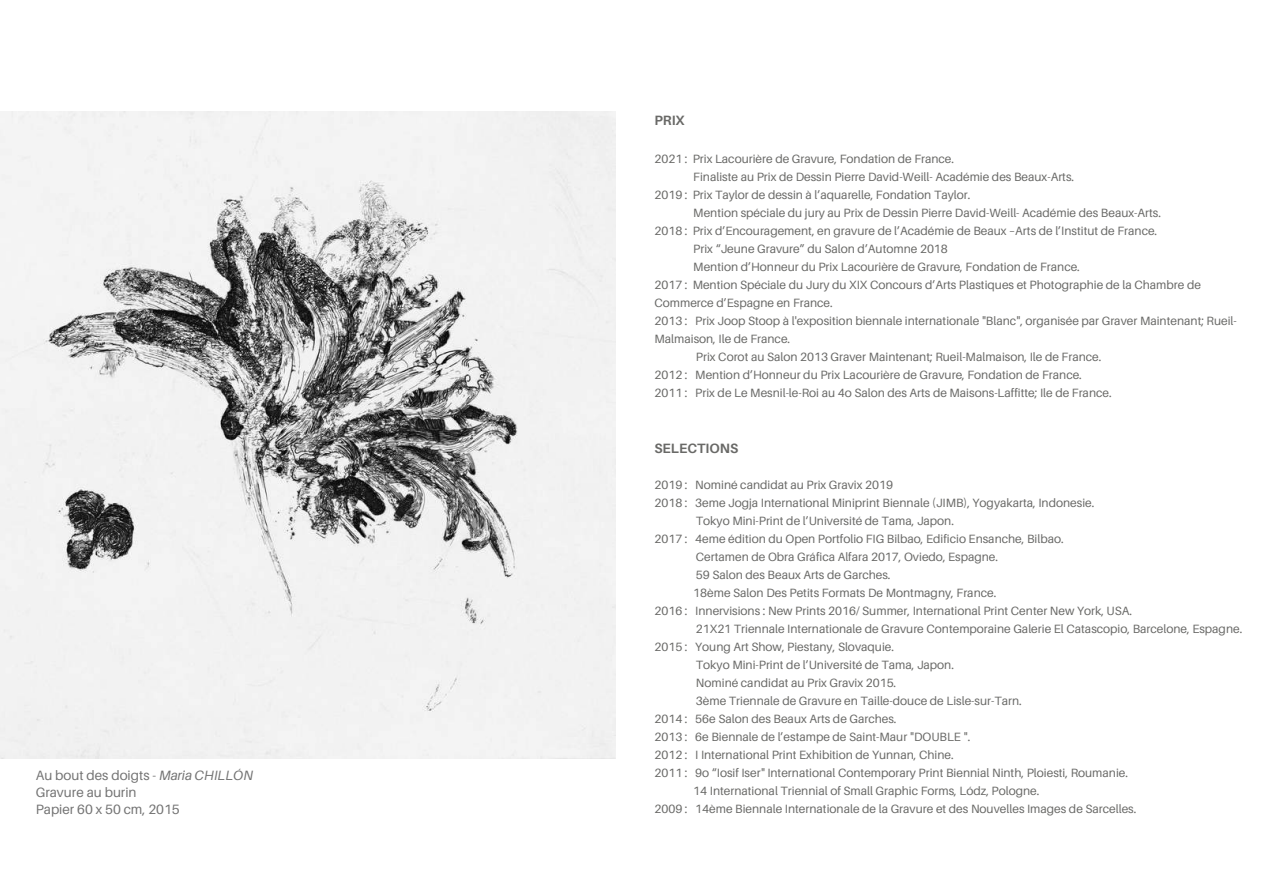
<style>
.page{position:relative;width:1263px;height:894px;background:#fff}
.page>*{position:absolute;margin:0;border:0;box-sizing:border-box;transform-origin:0 0}
.t1{font:13.5px/16.8px "Aileron";color:#737373}
.t2{font:700 13.5px "Aileron";color:#696967}
.t3{font:12px "Aileron";color:#696967}
.s1{font-style:italic}
</style>
<div class="page">
<img style="left:0;top:112px;width:615px;height:645px">
<p class="t1" style="left:36px;top:766px;width:219px">Au bout des doigts - <span class="s1">Maria CHILLÓN<br></span>Gravure au burin<br>Papier 60 x 50 cm, 2015</p>
<p class="t2" style="left:654px;top:112px;width:32px">PRIX</p>
<p class="t3" style="left:654px;top:151px;width:301px">2021 : Prix Lacourière de Gravure, Fondation de France.</p>
<p class="t3" style="left:693px;top:169px;width:382px">Finaliste au Prix de Dessin Pierre David-Weill- Académie des Beaux-Arts.</p>
<p class="t3" style="left:654px;top:187px;width:317px">2019 : Prix Taylor de dessin à l’aquarelle, Fondation Taylor.</p>
<p class="t3" style="left:693px;top:205px;width:469px">Mention spéciale du jury au Prix de Dessin Pierre David-Weill- Académie des Beaux-Arts.</p>
<p class="t3" style="left:654px;top:223px;width:504px">2018 : Prix d’Encouragement, en gravure de l’Académie de Beaux –Arts de l’Institut de France.</p>
<p class="t3" style="left:693px;top:241px;width:256px">Prix “Jeune Gravure” du Salon d’Automne 2018</p>
<p class="t3" style="left:693px;top:259px;width:388px">Mention d’Honneur du Prix Lacourière de Gravure, Fondation de France.</p>
<p class="t3" style="left:654px;top:277px;width:548px">2017 : Mention Spéciale du Jury du XIX Concours d’Arts Plastiques et Photographie de la Chambre de</p>
<p class="t3" style="left:654px;top:295px;width:180px">Commerce d’Espagne en France.</p>
<p class="t3" style="left:654px;top:313px;width:584px">2013 : Prix Joop Stoop à l'exposition biennale internationale "Blanc", organisée par Graver Maintenant; Rueil-</p>
<p class="t3" style="left:654px;top:331px;width:137px">Malmaison, Ile de France.</p>
<p class="t3" style="left:696px;top:349px;width:407px">Prix Corot au Salon 2013 Graver Maintenant; Rueil-Malmaison, Ile de France.</p>
<p class="t3" style="left:654px;top:367px;width:429px">2012 : Mention d’Honneur du Prix Lacourière de Gravure, Fondation de France.</p>
<p class="t3" style="left:654px;top:385px;width:459px">2011 : Prix de Le Mesnil-le-Roi au 4o Salon des Arts de Maisons-Laffitte; Ile de France.</p>
<p class="t2" style="left:654px;top:440px;width:85px">SELECTIONS</p>
<p class="t3" style="left:654px;top:477px;width:240px">2019 : Nominé candidat au Prix Gravix 2019</p>
<p class="t3" style="left:654px;top:495px;width:441px">2018 : 3eme Jogja International Miniprint Biennale (JIMB), Yogyakarta, Indonesie.</p>
<p class="t3" style="left:696px;top:513px;width:260px">Tokyo Mini-Print de l’Université de Tama, Japon.</p>
<p class="t3" style="left:654px;top:531px;width:411px">2017 : 4eme édition du Open Portfolio FIG Bilbao, Edificio Ensanche, Bilbao.</p>
<p class="t3" style="left:696px;top:549px;width:304px">Certamen de Obra Gráfica Alfara 2017, Oviedo, Espagne.</p>
<p class="t3" style="left:696px;top:567px;width:196px">59 Salon des Beaux Arts de Garches.</p>
<p class="t3" style="left:693px;top:585px;width:305px">18ème Salon Des Petits Formats De Montmagny, France.</p>
<p class="t3" style="left:654px;top:603px;width:479px">2016 : Innervisions : New Prints 2016/ Summer, International Print Center New York, USA.</p>
<p class="t3" style="left:696px;top:621px;width:548px">21X21 Triennale Internationale de Gravure Contemporaine Galerie El Catascopio, Barcelone, Espagne.</p>
<p class="t3" style="left:654px;top:639px;width:241px">2015 : Young Art Show, Piestany, Slovaquie.</p>
<p class="t3" style="left:696px;top:657px;width:260px">Tokyo Mini-Print de l’Université de Tama, Japon.</p>
<p class="t3" style="left:696px;top:675px;width:202px">Nominé candidat au Prix Gravix 2015.</p>
<p class="t3" style="left:696px;top:693px;width:327px">3ème Triennale de Gravure en Taille-douce de Lisle-sur-Tarn.</p>
<p class="t3" style="left:654px;top:711px;width:244px">2014 : 56e Salon des Beaux Arts de Garches.</p>
<p class="t3" style="left:654px;top:729px;width:317px">2013 : 6e Biennale de l’estampe de Saint-Maur "DOUBLE ".</p>
<p class="t3" style="left:654px;top:747px;width:301px">2012 : I International Print Exhibition de Yunnan, Chine.</p>
<p class="t3" style="left:654px;top:765px;width:475px">2011 : 9o “Iosif Iser" International Contemporary Print Biennial Ninth, Ploiesti, Roumanie.</p>
<p class="t3" style="left:693px;top:783px;width:348px">14 International Triennial of Small Graphic Forms, Lódz, Pologne.</p>
<p class="t3" style="left:654px;top:801px;width:483px">2009 : 14ème Biennale Internationale de la Gravure et des Nouvelles Images de Sarcelles.</p>
</div>
